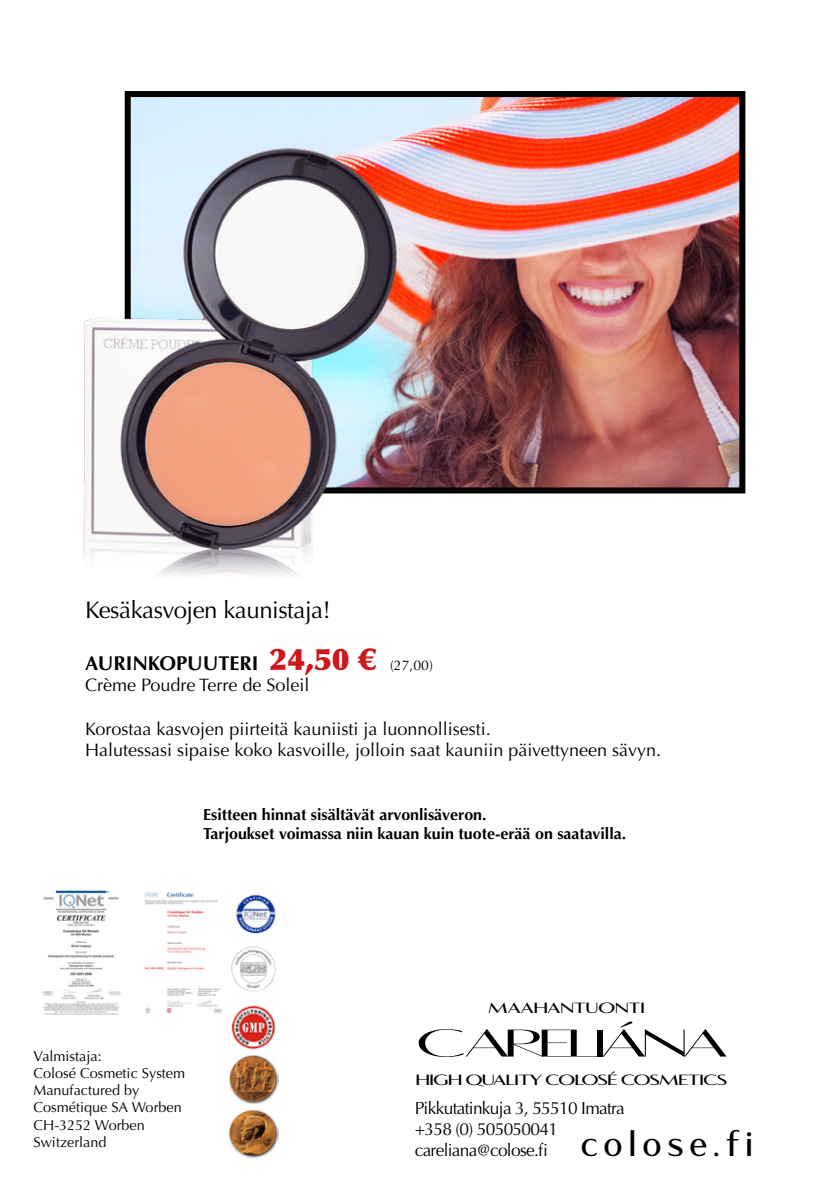
<style>
.page{position:relative;width:840px;height:1191px;background:#fff}
.page>*{position:absolute;margin:0;border:0;box-sizing:border-box;transform-origin:0 0}
.t1{font:700 39.6px "Vanitas";letter-spacing:-.1em;color:#000;scale:1.95 1}
.t2{font:24px "Optima";letter-spacing:-.02em;color:#000}
.t3{font:700 20px "Optima";color:#000}
.t4{font:18px/21.6px "Optima";color:#000}
.t5{font:17.6px/21px "Optima";letter-spacing:-.04em;color:#000}
.t6{font:700 16px/19.2px "Optima";color:#000}
.t7{font:900 15.2px "Vanitas";letter-spacing:-.05em;color:#000;scale:1.4 1}
.t8{font:14.4px/17.4px "Optima";color:#000}
.s1{font-weight:900;font-size:30px;color:#cd171a}
.s2{font-weight:400;font-size:14px}
.s3{font-family:"Vanitas";font-weight:900;font-size:38px}
</style>
<div class="page">
<img style="left:415px;top:98px;width:323px;height:388px">
<div style="left:125px;top:91px;width:620px;height:402px;border:6px solid #000"></div>
<img style="left:41px;top:890px;width:80px;height:124px">
<img style="left:231px;top:1005px;width:45px;height:45px">
<img style="left:229px;top:1055px;width:49px;height:48px">
<img style="left:228px;top:1109px;width:50px;height:49px">
<img style="left:235px;top:894px;width:41px;height:40px">
<img style="left:231px;top:946px;width:45px;height:46px">
<img style="left:144px;top:890px;width:79px;height:124px">
<img style="left:83px;top:91px;width:332px;height:485px">
<h2 class="t2" style="left:85px;top:596px;width:247px">Kesäkasvojen kaunistaja!</h2>
<p class="t3" style="left:85px;top:651px;width:349px">AURINKOPUUTERI <span class="s1">24,50 €</span> <span class="s2">(27,00)</span></p>
<p class="t4" style="left:85px;top:674px;width:226px">Crème Poudre Terre de Soleil</p>
<p class="t4" style="left:85px;top:718px;width:577px">Korostaa kasvojen piirteitä kauniisti ja luonnollisesti.<br>Halutessasi sipaise koko kasvoille, jolloin saat kauniin päivettyneen sävyn.</p>
<p class="t6" style="left:203px;top:804px;width:424px">Esitteen hinnat sisältävät arvonlisäveron.<br>Tarjoukset voimassa niin kauan kuin tuote-erää on saatavilla.</p>
<p class="t8" style="left:33px;top:1047px;width:153px">Valmistaja:<br>Colosé Cosmetic System<br>Manufactured by<br>Cosmétique SA Worben<br>CH-3252 Worben<br>Switzerland</p>
<p class="t7" style="left:487px;top:998px;width:114px">MAAHANTUONTI</p>
<h1 class="t1" style="left:415px;top:1019px;width:162px">CARELIÁNA</h1>
<p class="t7" style="left:415px;top:1070px;width:224px">HIGH QUALITY COLOSÉ COSMETICS</p>
<p class="t5" style="left:414px;top:1097px;width:340px">Pikkutatinkuja 3, 55510 Imatra<br>+358 (0) 505050041<br>careliana@colose.fi <span class="s3">c o l o s e . f i</span></p>
</div>
